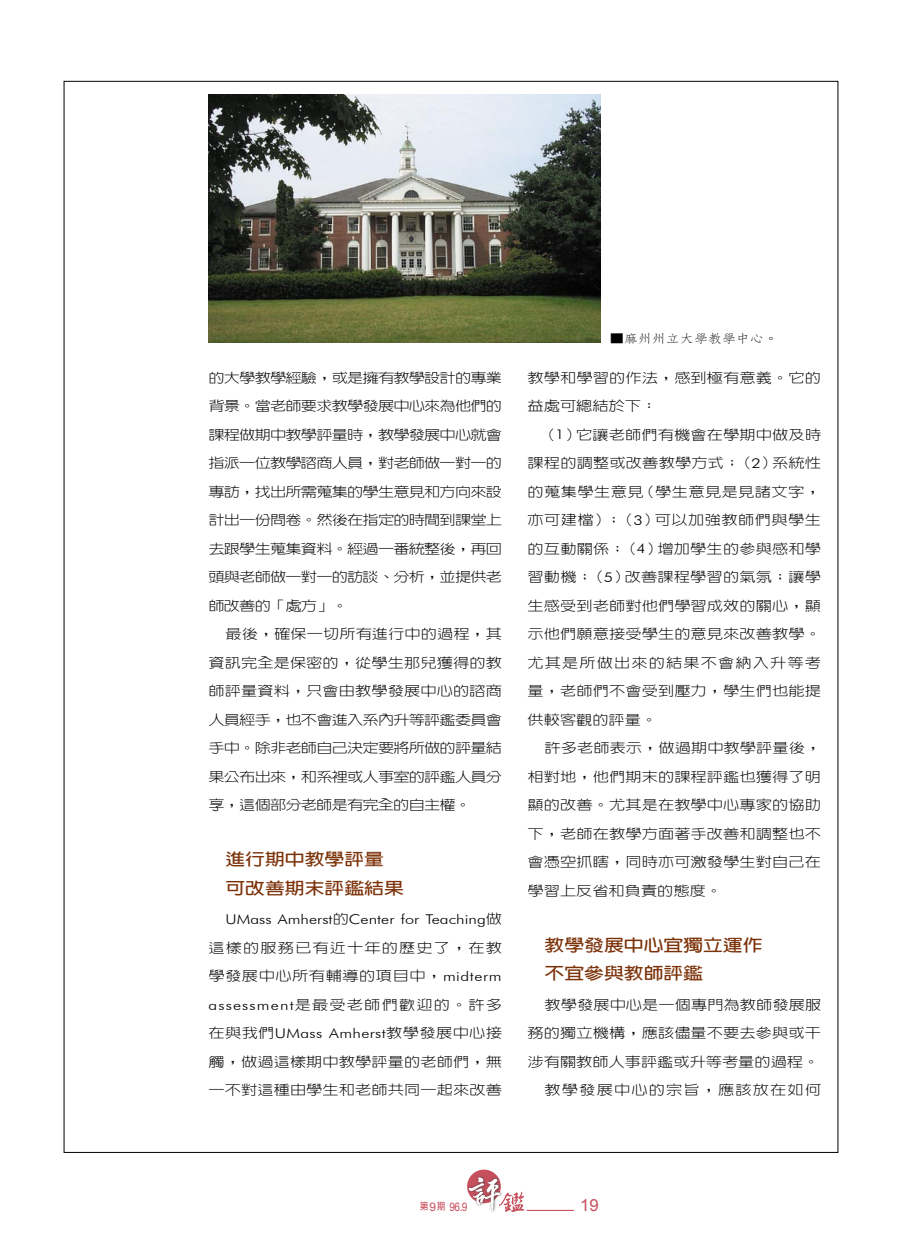
<style>
.page{position:relative;width:902px;height:1259px;background:#fff}
.page>*{position:absolute;margin:0;border:0;box-sizing:border-box;transform-origin:0 0}
.t1{font:16.65px "Arial";color:#b51729}
._001文中小題{font:700 16.5px "CT Hei";color:#7c3209;scale:1.2 1}
.內文細黑{font:300 13.5px/28.5px "CT Hei";letter-spacing:.005em;color:#000;text-align:justify;scale:1.2 1}
.內文細黑-2{font:300 13.5px/28.5px "Futura BT";letter-spacing:.005em;color:#000;text-align:justify;scale:1.2 1}
.內文細黑-3{font:300 13.5px "CT Hei";letter-spacing:.07em;color:#000;scale:1.2 1}
.圖說{font:300 12px "CT Song";letter-spacing:-.03em;color:#000;scale:1.2 1}
.t2{font:11.85px "Arial";color:#b51729}
.t3{font:700 9.6px "CT Hei";color:#b51729;scale:.85 1}
.s1{font-family:"CT Hei"}
.s2{font-family:"Futura BT"}
</style>
<div class="page">
<img style="left:208px;top:94px;width:392px;height:249px">
<p class="內文細黑" style="left:208px;top:363px;width:246px">的大學教學經驗，或是擁有教學設計的專業背景。當老師要求教學發展中心來為他們的課程做期中教學評量時，教學發展中心就會指派一位教學諮商人員，對老師做一對一的專訪，找出所需蒐集的學生意見和方向來設計出一份問卷。然後在指定的時間到課堂上去跟學生蒐集資料。經過一番統整後，再回頭與老師做一對一的訪談、分析，並提供老師改善的「處方」。</p>
<p class="內文細黑" style="left:208px;top:620px;width:246px;text-indent:17px">最後，確保一切所有進行中的過程，其資訊完全是保密的，從學生那兒獲得的教師評量資料，只會由教學發展中心的諮商人員經手，也不會進入系內升等評鑑委員會手中。除非老師自己決定要將所做的評量結果公布出來，和系裡或人事室的評鑑人員分享，這個部分老師是有完全的自主權。</p>
<p class="_001文中小題" style="left:225px;top:850px;width:134px">進行期中教學評量</p>
<p class="_001文中小題" style="left:225px;top:878px;width:150px">可改善期末評鑑結果</p>
<p class="內文細黑-2" style="left:208px;top:905px;width:246px;text-indent:17px">UMass Amherst<span class="s1">的</span>Center for Teaching<span class="s1">做這樣的服務已有近十年的歷史了，在教學發展中心所有輔導的項目中，</span>midterm assessment<span class="s1">是最受老師們歡迎的。許多在與我們</span>UMass Amherst<span class="s1">教學發展中心接</span></p>
<p class="內文細黑" style="left:208px;top:1047px;width:246px">觸，做過這樣期中教學評量的老師們，無一不對這種由學生和老師共同一起來改善</p>
<p class="圖說" style="left:610px;top:332px;width:142px">■麻州州立大學教學中心。</p>
<p class="內文細黑" style="left:527px;top:363px;width:246px">教學和學習的作法，感到極有意義。它的益處可總結於下：</p>
<p class="內文細黑" style="left:527px;top:420px;width:246px;text-indent:14px">（<span class="s2">1</span>）它讓老師們有機會在學期中做及時課程的調整或改善教學方式；（<span class="s2">2</span>）系統性的蒐集學生意見（學生意見是見諸文字，亦可建檔）；（<span class="s2">3</span>）可以加強教師們與學生的互動關係；（<span class="s2">4</span>）增加學生的參與感和學習動機；（<span class="s2">5</span>）改善課程學習的氣氛；讓學生感受到老師對他們學習成效的關心，顯示他們願意接受學生的意見來改善教學。尤其是所做出來的結果不會納入升等考量，老師們不會受到壓力，學生們也能提供較客觀的評量。</p>
<p class="內文細黑" style="left:527px;top:734px;width:246px;text-indent:17px">許多老師表示，做過期中教學評量後，相對地，他們期末的課程評鑑也獲得了明顯的改善。尤其是在教學中心專家的協助下，老師在教學方面著手改善和調整也不會憑空抓瞎，同時亦可激發學生對自己在學習上反省和負責的態度。</p>
<p class="_001文中小題" style="left:544px;top:935px;width:183px">教學發展中心宜獨立運作</p>
<p class="_001文中小題" style="left:544px;top:964px;width:134px">不宜參與教師評鑑</p>
<p class="內文細黑" style="left:527px;top:990px;width:246px;text-indent:17px">教學發展中心是一個專門為教師發展服務的獨立機構，應該儘量不要去參與或干涉有關教師人事評鑑或升等考量的過程。</p>
<p class="內文細黑-3" style="left:544px;top:1083px;width:232px">教學發展中心的宗旨，應該放在如何</p>
<p class="t2" style="left:429px;top:1198px;width:40px">9 96.9</p>
<p class="t1" style="left:580px;top:1194px;width:20px">19</p>
<p class="t3" style="left:420px;top:1201px;width:31px">第 期</p>
</div>
